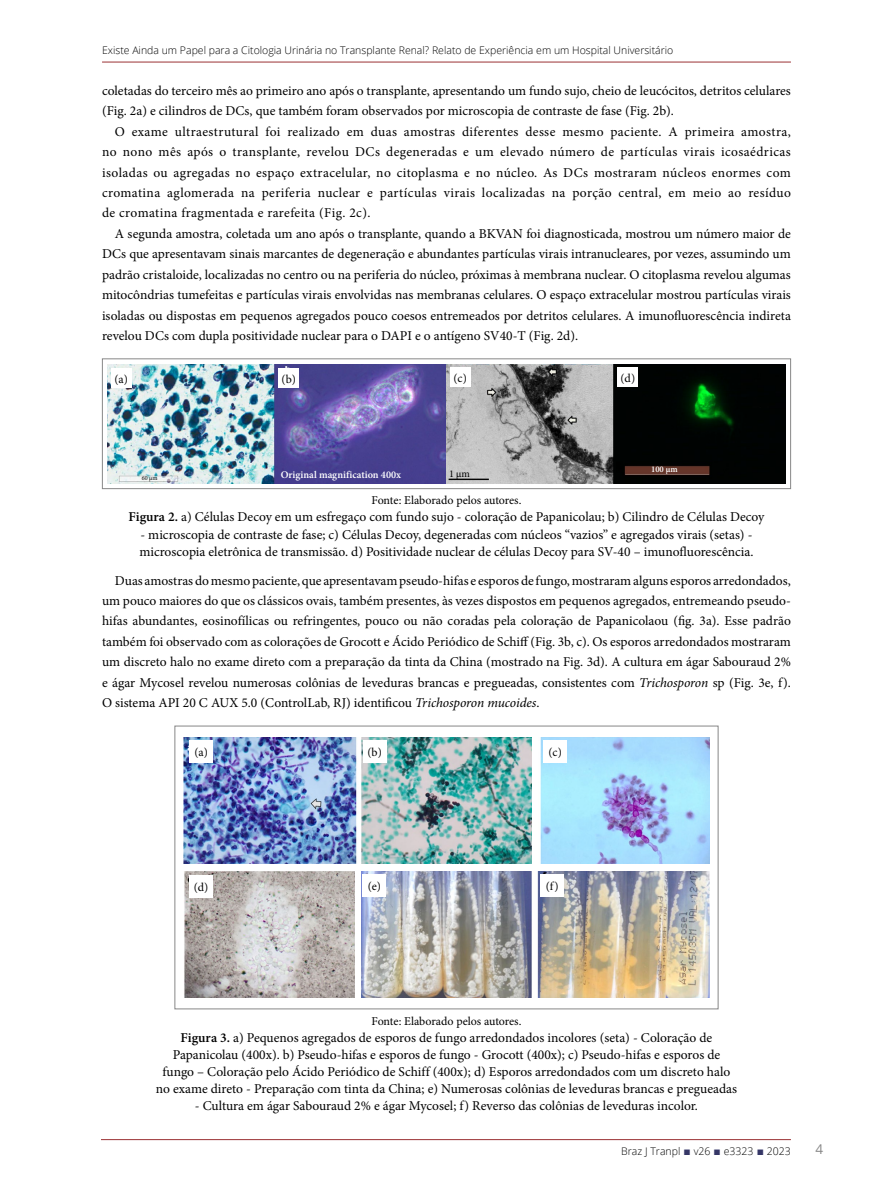
<style>
.page{position:relative;width:893px;height:1191px;background:#fff}
.page>*{position:absolute;margin:0;border:0;box-sizing:border-box;transform-origin:0 0}
.t1{font:13.5px/20.4px "Minion Pro";color:#000;text-align:justify}
.t2{font:13.5px "Open Sans";color:#878787}
.t3{font:12px "Minion Pro";letter-spacing:-.005em;color:#000}
.t4{font:300 10.5px "Open Sans";color:#000}
.t5{font:600 10.35px "Minion Pro";color:#fff}
.t6{font:10.35px "Minion Pro";color:#000}
.t7{font:600 8.7px "Minion Pro";color:#fff}
.t8{font:6.15px "Minion Pro";color:#000}
.s1{font-weight:600}
.s2{font-style:italic}
.s3{font-family:"Times New Roman";font-weight:400;font-size:12px;color:#353666}
</style>
<div class="page">
<hr style="left:102px;top:62px;width:689px;height:1px;background:#9b3134">
<hr style="left:101px;top:1139px;width:690px;height:1px;background:#9b3134">
<img style="left:107px;top:364px;width:678px;height:119px">
<div style="left:111px;top:368px;width:20px;height:20px;background:#fff"></div>
<div style="left:450px;top:367px;width:20px;height:20px;background:#fff"></div>
<div style="left:279px;top:368px;width:20px;height:20px;background:#fff"></div>
<div style="left:618px;top:367px;width:20px;height:20px;background:#fff"></div>
<div style="left:102px;top:358px;width:689px;height:131px;border:1px solid #878787"></div>
<img style="left:184px;top:737px;width:347px;height:126px">
<img style="left:540px;top:737px;width:169px;height:126px">
<img style="left:361px;top:871px;width:348px;height:126px">
<img style="left:184px;top:871px;width:170px;height:126px">
<div style="left:189px;top:740px;width:24px;height:23px;background:#fff"></div>
<div style="left:543px;top:740px;width:24px;height:23px;background:#fff"></div>
<div style="left:363px;top:874px;width:23px;height:22px;background:#fff"></div>
<div style="left:363px;top:740px;width:23px;height:23px;background:#fff"></div>
<div style="left:189px;top:875px;width:24px;height:22px;background:#fff"></div>
<div style="left:540px;top:874px;width:24px;height:22px;background:#fff"></div>
<div style="left:174px;top:725px;width:544px;height:284px;border:1px solid #878787"></div>
<p class="t4" style="left:102px;top:43px;width:573px">Existe Ainda um Papel para a Citologia Urinária no Transplante Renal? Relato de Experiência em um Hospital Universitário</p>
<p class="t1" style="left:102px;top:80px;width:690px">coletadas do terceiro mês ao primeiro ano após o transplante, apresentando um fundo sujo, cheio de leucócitos, detritos celulares (Fig. 2a) e cilindros de DCs, que também foram observados por microscopia de contraste de fase (Fig. 2b).</p>
<p class="t1" style="left:102px;top:121px;width:690px;text-indent:13px">O exame ultraestrutural foi realizado em duas amostras diferentes desse mesmo paciente. A primeira amostra, no nono mês após o transplante, revelou DCs degeneradas e um elevado número de partículas virais icosaédricas isoladas ou agregadas no espaço extracelular, no citoplasma e no núcleo. As DCs mostraram núcleos enormes com cromatina aglomerada na periferia nuclear e partículas virais localizadas na porção central, em meio ao resíduo de cromatina fragmentada e rarefeita (Fig. 2c).</p>
<p class="t1" style="left:102px;top:223px;width:690px;text-indent:13px">A segunda amostra, coletada um ano após o transplante, quando a BKVAN foi diagnosticada, mostrou um número maior de DCs que apresentavam sinais marcantes de degeneração e abundantes partículas virais intranucleares, por vezes, assumindo um padrão cristaloide, localizadas no centro ou na periferia do núcleo, próximas à membrana nuclear. O citoplasma revelou algumas mitocôndrias tumefeitas e partículas virais envolvidas nas membranas celulares. O espaço extracelular mostrou partículas virais isoladas ou dispostas em pequenos agregados pouco coesos entremeados por detritos celulares. A imunofluorescência indireta revelou DCs com dupla positividade nuclear para o DAPI e o antígeno SV40-T (Fig. 2d).</p>
<p class="t3" style="left:114px;top:371px;width:15px">(a)</p>
<p class="t3" style="left:282px;top:371px;width:16px">(b)</p>
<p class="t3" style="left:453px;top:370px;width:15px">(c)</p>
<p class="t3" style="left:620px;top:370px;width:16px">(d)</p>
<p class="t8" style="left:142px;top:474px;width:17px">60 μm</p>
<p class="t5" style="left:281px;top:468px;width:122px">Original magnification 400x</p>
<p class="t6" style="left:449px;top:466px;width:22px">1 μm</p>
<p class="t7" style="left:651px;top:463px;width:28px">100 μm</p>
<p class="t3" style="left:372px;top:492px;width:151px">Fonte: Elaborado pelos autores.</p>
<p class="t1" style="left:129px;top:507px;width:637px"><span class="s1">Figura 2.</span> a) Células Decoy em um esfregaço com fundo sujo - coloração de Papanicolau; b) Cilindro de Células Decoy</p>
<p class="t1" style="left:139px;top:526px;width:616px;line-height:17.1px">- microscopia de contraste de fase; c) Células Decoy, degeneradas com núcleos “vazios” e agregados virais (setas) - microscopia eletrônica de transmissão. d) Positividade nuclear de células Decoy para SV-40 – imunofluorescência.</p>
<p class="t1" style="left:102px;top:570px;width:690px;text-indent:13px">Duas amostras do mesmo paciente, que apresentavam pseudo-hifas e esporos de fungo, mostraram alguns esporos arredondados, um pouco maiores do que os clássicos ovais, também presentes, às vezes dispostos em pequenos agregados, entremeando pseudo&shy;hifas abundantes, eosinofílicas ou refringentes, pouco ou não coradas pela coloração de Papanicolaou (fig. 3a). Esse padrão também foi observado com as colorações de Grocott e Ácido Periódico de Schiff (Fig. 3b, c). Os esporos arredondados mostraram um discreto halo no exame direto com a preparação da tinta da China (mostrado na Fig. 3d). A cultura em ágar Sabouraud 2% e ágar Mycosel revelou numerosas colônias de leveduras brancas e pregueadas, consistentes com <span class="s2">Trichosporon</span> sp (Fig. 3e, f).<br>O sistema API 20 C AUX 5.0 (ControlLab, RJ) identificou <span class="s2">Trichosporon mucoides</span>.</p>
<p class="t3" style="left:194px;top:744px;width:15px">(a)</p>
<p class="t3" style="left:548px;top:744px;width:15px">(c)</p>
<p class="t3" style="left:367px;top:744px;width:16px">(b)</p>
<p class="t3" style="left:194px;top:879px;width:16px">(d)</p>
<p class="t3" style="left:546px;top:877px;width:14px">(f)</p>
<p class="t3" style="left:368px;top:877px;width:15px">(e)</p>
<p class="t3" style="left:372px;top:1012px;width:151px">Fonte: Elaborado pelos autores.</p>
<p class="t1" style="left:156px;top:1029px;width:583px;line-height:17.1px;text-align:center"><span class="s1">Figura 3.</span> a) Pequenos agregados de esporos de fungo arredondados incolores (seta) - Coloração de Papanicolau (400x). b) Pseudo-hifas e esporos de fungo - Grocott (400x); c) Pseudo-hifas e esporos de fungo – Coloração pelo Ácido Periódico de Schiff (400x); d) Esporos arredondados com um discreto halo no exame direto - Preparação com tinta da China; e) Numerosas colônias de leveduras brancas e pregueadas</p>
<p class="t1" style="left:195px;top:1095px;width:505px">- Cultura em ágar Sabouraud 2% e ágar Mycosel; f) Reverso das colônias de leveduras incolor.</p>
<p class="t4" style="left:621px;top:1144px;width:171px">Braz J Tranpl <span class="s3">■</span> v26 <span class="s3">■</span> e3323 <span class="s3">■</span> 2023</p>
<p class="t2" style="left:816px;top:1139px;width:9px">4</p>
</div>
